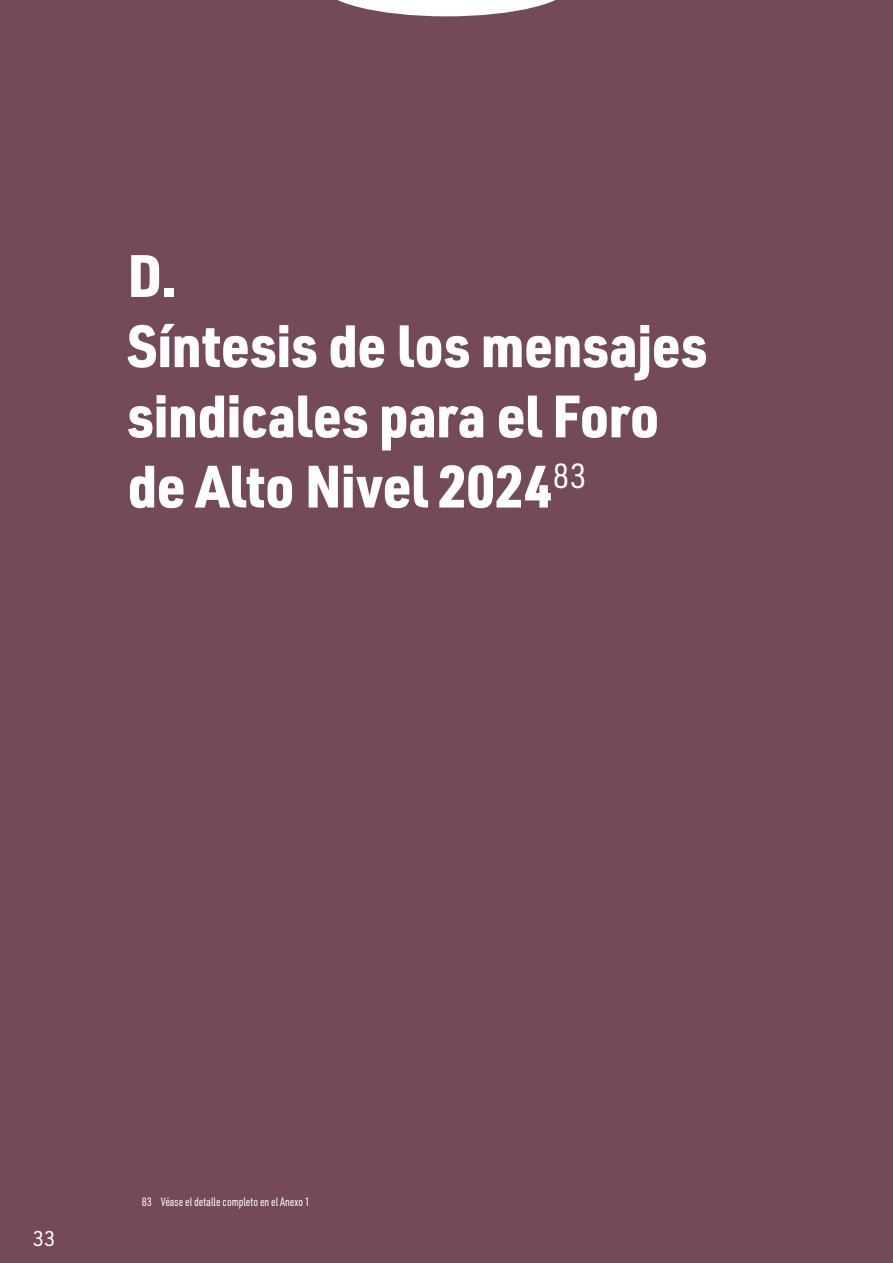
<style>
.page{position:relative;width:893px;height:1263px;background:#744a59}
.page>*{position:absolute;margin:0;border:0;box-sizing:border-box;transform-origin:0 0}
.t1{font:900 58.5px/70.2px "URWDIN Semi Cond";color:#fff}
.t2{font:21px "URWDIN";color:#fff}
.t3{font:12px "URWDIN Cond";color:#fff}
</style>
<div class="page">
<svg style="left:338px;top:0;width:217px;height:16px"></svg>
<p class="t1" style="left:128px;top:238px;width:581px">D.<br>Síntesis de los mensajes sindicales para el Foro de Alto Nivel 2024<sup>83</sup></p>
<p class="t2" style="left:33px;top:1225px;width:24px">33</p>
<p class="t3" style="left:142px;top:1194px;width:170px">83 Véase el detalle completo en el Anexo 1</p>
</div>
